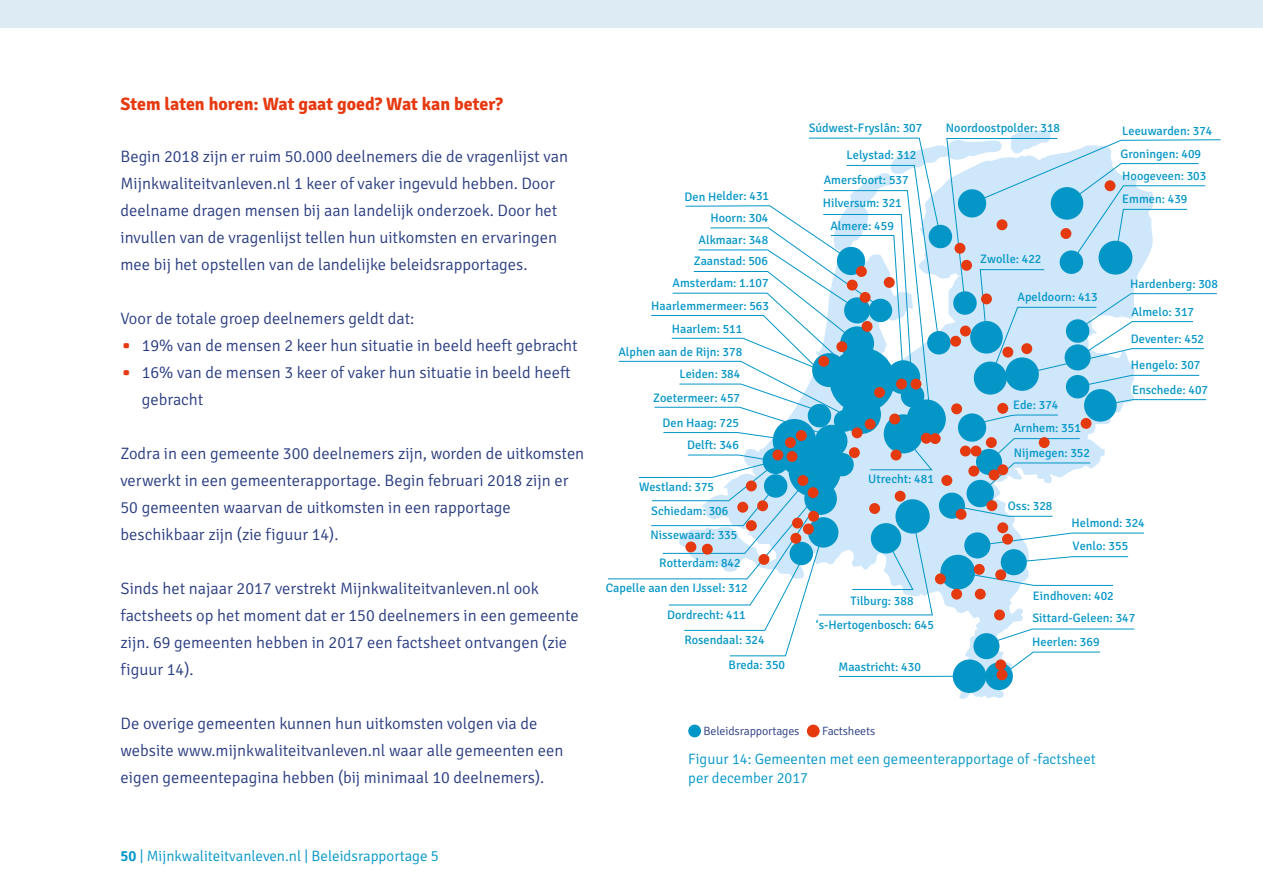
<style>
.page{position:relative;width:1263px;height:893px;background:#fff}
.page>*{position:absolute;margin:0;border:0;box-sizing:border-box;transform-origin:0 0}
.t1{font:700 18px "Signika";color:#e63910}
.t2{font:300 16.5px/27px "Signika";color:#283b7f}
.t3{font:300 15px/19.5px "Signika";color:#0096c7}
.t4{font:12.3px/26.5px "Signika";color:#0396c7}
.t5{font:300 12px "Signika";letter-spacing:-.01em;color:#283b7f}
.s1{font-size:27px;color:#e63910}
.s2{font-weight:600}
</style>
<div class="page">
<div style="left:0;top:0;width:1263px;height:28px;background:#ddebf5"></div>
<div style="left:953px;top:659px;width:33px;height:34px;background:#0396c7;border-radius:50%"></div>
<div style="left:985px;top:662px;width:28px;height:28px;background:#0396c7;border-radius:50%"></div>
<svg style="left:607px;top:130px;width:614px;height:549px"></svg>
<div style="left:1060px;top:228px;width:11px;height:11px;background:#e53910;border-radius:50%"></div>
<div style="left:1104px;top:180px;width:11px;height:11px;background:#e53910;border-radius:50%"></div>
<div style="left:996px;top:219px;width:11px;height:11px;background:#e53910;border-radius:50%"></div>
<div style="left:954px;top:243px;width:11px;height:11px;background:#e53910;border-radius:50%"></div>
<div style="left:961px;top:260px;width:11px;height:11px;background:#e53910;border-radius:50%"></div>
<div style="left:884px;top:277px;width:11px;height:11px;background:#e53910;border-radius:50%"></div>
<div style="left:860px;top:292px;width:10px;height:11px;background:#e53910;border-radius:50%"></div>
<div style="left:796px;top:430px;width:11px;height:11px;background:#e53910;border-radius:50%"></div>
<div style="left:785px;top:437px;width:11px;height:11px;background:#e53910;border-radius:50%"></div>
<div style="left:862px;top:321px;width:10px;height:11px;background:#e53910;border-radius:50%"></div>
<div style="left:836px;top:341px;width:11px;height:11px;background:#e53910;border-radius:50%"></div>
<div style="left:856px;top:266px;width:11px;height:11px;background:#e53910;border-radius:50%"></div>
<div style="left:847px;top:280px;width:11px;height:11px;background:#e53910;border-radius:50%"></div>
<div style="left:818px;top:356px;width:11px;height:11px;background:#e53910;border-radius:50%"></div>
<div style="left:688px;top:725px;width:13px;height:12px;background:#0096c7;border-radius:50%"></div>
<div style="left:807px;top:725px;width:13px;height:12px;background:#e63910;border-radius:50%"></div>
<p class="t1" style="left:121px;top:93px;width:384px">Stem laten horen: Wat gaat goed? Wat kan beter?</p>
<p class="t2" style="left:121px;top:143px;width:449px">Begin 2018 zijn er ruim 50.000 deelnemers die de vragenlijst van Mijnkwaliteitvanleven.nl 1 keer of vaker ingevuld hebben. Door deelname dragen mensen bij aan landelijk onderzoek. Door het invullen van de vragenlijst tellen hun uitkomsten en ervaringen mee bij het opstellen van de landelijke beleidsrapportages.</p>
<p class="t2" style="left:121px;top:305px;width:295px">Voor de totale groep deelnemers geldt dat:</p>
<p class="t2" style="left:121px;top:332px;width:459px"><span class="s1">•</span> 19% van de mensen 2 keer hun situatie in beeld heeft gebracht</p>
<p class="t2" style="left:142px;top:359px;width:430px;text-indent:-21px"><span class="s1">•</span> 16% van de mensen 3 keer of vaker hun situatie in beeld heeft gebracht</p>
<p class="t2" style="left:121px;top:440px;width:465px">Zodra in een gemeente 300 deelnemers zijn, worden de uitkomsten verwerkt in een gemeenterapportage. Begin februari 2018 zijn er 50 gemeenten waarvan de uitkomsten in een rapportage beschikbaar zijn (zie figuur 14).</p>
<p class="t2" style="left:121px;top:575px;width:460px">Sinds het najaar 2017 verstrekt Mijnkwaliteitvanleven.nl ook factsheets op het moment dat er 150 deelnemers in een gemeente zijn. 69 gemeenten hebben in 2017 een factsheet ontvangen (zie figuur 14).</p>
<p class="t2" style="left:121px;top:710px;width:444px">De overige gemeenten kunnen hun uitkomsten volgen via de website www.mijnkwaliteitvanleven.nl waar alle gemeenten een eigen gemeentepagina hebben (bij minimaal 10 deelnemers).</p>
<p class="t4" style="left:684px;top:183px;width:86px">Den Helder: 431</p>
<p class="t4" style="left:710px;top:204px;width:60px">Hoorn: 304</p>
<p class="t4" style="left:698px;top:227px;width:71px">Alkmaar: 348</p>
<p class="t4" style="left:694px;top:248px;width:76px">Zaanstad: 506</p>
<p class="t4" style="left:673px;top:270px;width:97px">Amsterdam: 1.107</p>
<p class="t4" style="left:651px;top:292px;width:119px">Haarlemmermeer: 563</p>
<p class="t4" style="left:672px;top:315px;width:72px">Haarlem: 511</p>
<p class="t4" style="left:618px;top:338px;width:125px">Alphen aan de Rijn: 378</p>
<p class="t4" style="left:679px;top:361px;width:62px">Leiden: 384</p>
<p class="t4" style="left:653px;top:384px;width:88px">Zoetermeer: 457</p>
<p class="t4" style="left:663px;top:410px;width:78px">Den Haag: 725</p>
<p class="t4" style="left:687px;top:432px;width:53px">Delft: 346</p>
<p class="t4" style="left:639px;top:473px;width:77px">Westland: 375</p>
<p class="t4" style="left:651px;top:498px;width:79px">Schiedam: 306</p>
<p class="t4" style="left:650px;top:522px;width:88px">Nissewaard: 335</p>
<p class="t4" style="left:659px;top:550px;width:83px">Rotterdam: 842</p>
<p class="t4" style="left:606px;top:575px;width:143px">Capelle aan den IJssel: 312</p>
<p class="t4" style="left:667px;top:601px;width:80px">Dordrecht: 411</p>
<p class="t4" style="left:684px;top:627px;width:82px">Rosendaal: 324</p>
<p class="t4" style="left:729px;top:652px;width:58px">Breda: 350</p>
<p class="t4" style="left:809px;top:114px;width:115px">Súdwest-Fryslân: 307</p>
<p class="t4" style="left:846px;top:142px;width:71px">Lelystad: 312</p>
<p class="t4" style="left:824px;top:167px;width:86px">Amersfoort: 537</p>
<p class="t4" style="left:823px;top:190px;width:81px">Hilversum: 321</p>
<p class="t4" style="left:830px;top:213px;width:65px">Almere: 459</p>
<p class="t4" style="left:868px;top:466px;width:67px">Utrecht: 481</p>
<p class="t4" style="left:946px;top:114px;width:116px">Noordoostpolder: 318</p>
<p class="t4" style="left:980px;top:246px;width:63px">Zwolle: 422</p>
<p class="t4" style="left:1017px;top:284px;width:82px">Apeldoorn: 413</p>
<p class="t4" style="left:1013px;top:392px;width:47px">Ede: 374</p>
<p class="t4" style="left:1014px;top:439px;width:78px">Nijmegen: 352</p>
<p class="t4" style="left:1014px;top:415px;width:69px">Arnhem: 351</p>
<p class="t4" style="left:1008px;top:493px;width:46px">Oss: 328</p>
<p class="t4" style="left:1122px;top:118px;width:92px">Leeuwarden: 374</p>
<p class="t4" style="left:1120px;top:141px;width:82px">Groningen: 409</p>
<p class="t4" style="left:1122px;top:163px;width:86px">Hoogeveen: 303</p>
<p class="t4" style="left:1122px;top:186px;width:67px">Emmen: 439</p>
<p class="t4" style="left:1130px;top:270px;width:89px">Hardenberg: 308</p>
<p class="t4" style="left:1131px;top:298px;width:64px">Almelo: 317</p>
<p class="t4" style="left:1131px;top:325px;width:75px">Deventer: 452<br>Hengelo: 307</p>
<p class="t4" style="left:1132px;top:376px;width:78px">Enschede: 407</p>
<p class="t4" style="left:1072px;top:509px;width:75px">Helmond: 324</p>
<p class="t4" style="left:1072px;top:533px;width:57px">Venlo: 355</p>
<p class="t4" style="left:816px;top:589px;width:120px;line-height:24.5px;text-indent:35px">Tilburg: 388 ‘s-Hertogenbosch: 645</p>
<p class="t4" style="left:838px;top:654px;width:84px">Maastricht: 430</p>
<p class="t4" style="left:1033px;top:582px;width:82px">Eindhoven: 402</p>
<p class="t4" style="left:1032px;top:605px;width:104px">Sittard-Geleen: 347</p>
<p class="t4" style="left:1032px;top:629px;width:69px">Heerlen: 369</p>
<p class="t5" style="left:703px;top:725px;width:98px">Beleidsrapportages</p>
<p class="t5" style="left:822px;top:725px;width:55px">Factsheets</p>
<p class="t3" style="left:688px;top:749px;width:409px">Figuur 14: Gemeenten met een gemeenterapportage of -factsheet per december 2017</p>
<p class="t3" style="left:121px;top:846px;width:320px"><span class="s2">50</span> | Mijnkwaliteitvanleven.nl | Beleidsrapportage 5</p>
</div>
